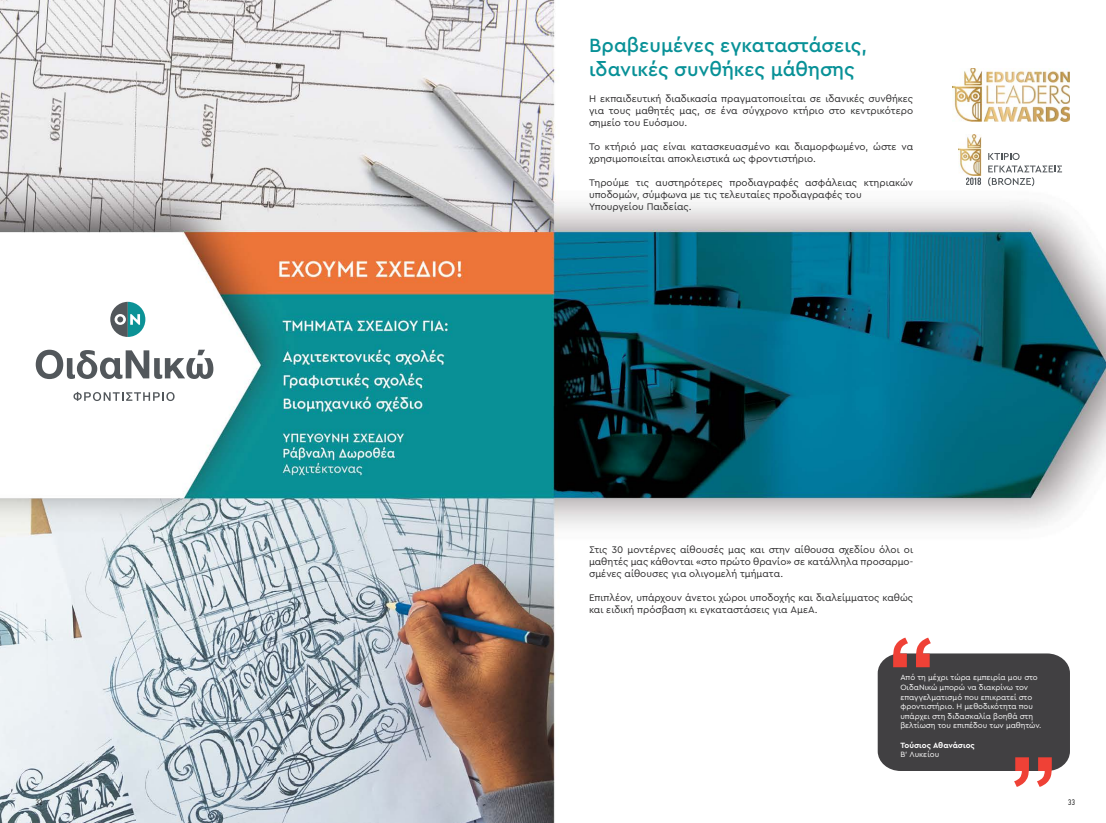
<style>
.page{position:relative;width:1106px;height:823px;background:#fff}
.page>*{position:absolute;margin:0;border:0;box-sizing:border-box;transform-origin:0 0}
.t1{font:500 20px/24px "Cera Pro";color:#089197}
.t2{font:10px/12px "Cera Pro";color:#292829}
.t3{font:8px/9.6px "Cera Pro";color:#fff}
.t4{font:700 8px "Cera Pro";color:#fff}
.t5{font:300 8px "PF Din Text Cond Pro";color:#000}
</style>
<div class="page">
<img style="left:0;top:0;width:1106px;height:822px">
<img style="left:953px;top:68px;width:117px;height:54px">
<svg style="left:988px;top:153px;width:74px;height:33px"></svg>
<img style="left:958px;top:135px;width:23px;height:41px">
<svg style="left:966px;top:177px;width:15px;height:8px"></svg>
<svg style="left:877px;top:637px;width:193px;height:149px"></svg>
<svg style="left:73px;top:391px;width:102px;height:10px"></svg>
<svg style="left:36px;top:349px;width:177px;height:30px"></svg>
<svg style="left:110px;top:301px;width:35px;height:36px"></svg>
<h1 class="t1" style="left:589px;top:33px;width:279px">Βραβευμένες εγκαταστάσεις, ιδανικές συνθήκες μάθησης</h1>
<p class="t2" style="left:589px;top:92px;width:326px;text-align:justify">Η εκπαιδευτική διαδικασία πραγματοποιείται σε ιδανικές συνθήκες για τους μαθητές μας, σε ένα σύγχρονο κτήριο στο κεντρικότερο σημείο του Ευόσμου.</p>
<p class="t2" style="left:589px;top:140px;width:326px">Το κτήριό μας είναι κατασκευασμένο και διαμορφωμένο, ώστε να χρησιμοποιείται αποκλειστικά ως φροντιστήριο.</p>
<p class="t2" style="left:589px;top:176px;width:326px">Τηρούμε τις αυστηρότερες προδιαγραφές ασφάλειας κτηριακών υποδομών, σύμφωνα με τις τελευταίες προδιαγραφές του<br>Υπουργείου Παιδείας.</p>
<p class="t2" style="left:589px;top:543px;width:326px;text-align:justify">Στις 30 μοντέρνες αίθουσές μας και στην αίθουσα σχεδίου όλοι οι μαθητές μας κάθονται «στο πρώτο θρανίο» σε κατάλληλα προσαρμο&shy;σμένες αίθουσες για ολιγομελή τμήματα.</p>
<p class="t2" style="left:589px;top:591px;width:325px">Επιπλέον, υπάρχουν άνετοι χώροι υποδοχής και διαλείμματος καθώς και ειδική πρόσβαση κι εγκαταστάσεις για ΑμεΑ.</p>
<p class="t3" style="left:900px;top:672px;width:142px">Από τη μέχρι τώρα εμπειρία μου στο ΟιδαΝικώ μπορώ να διακρίνω τον επαγγελματισμό που επικρατεί στο φροντιστήριο. Η μεθοδικότητα που υπάρχει στη διδασκαλία βοηθά στη βελτίωση του επιπέδου των μαθητών.</p>
<p class="t4" style="left:900px;top:739px;width:76px">Τούσιος Αθανάσιος</p>
<p class="t3" style="left:900px;top:749px;width:40px">Β' Λυκείου</p>
<p class="t5" style="left:36px;top:797px;width:8px">32</p>
<p class="t5" style="left:1068px;top:797px;width:8px">33</p>
</div>
